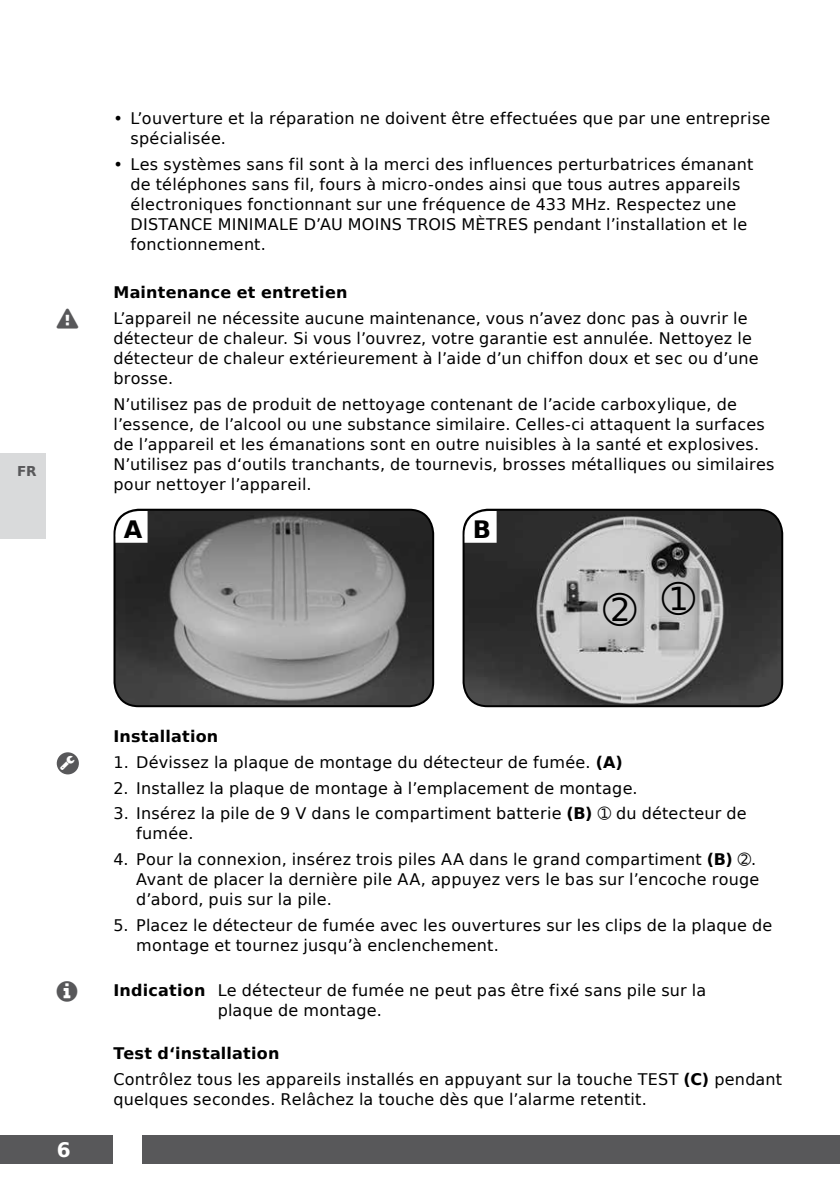
<style>
.page{position:relative;width:840px;height:1191px;background:#fff}
.page>*{position:absolute;margin:0;border:0;box-sizing:border-box;transform-origin:0 0}
.t1{font:40px "DejaVu Sans";color:#000}
.t2{font:700 24px "DejaVu Sans";color:#000}
.t3{font:700 20px "DejaVu Sans";color:#fff}
.t4{font:16px/20px "DejaVu Sans";letter-spacing:.015em;color:#000}
.t5{font:700 16px "DejaVu Sans";letter-spacing:.01em;color:#000}
.t6{font:700 13.6px "DejaVu Sans";color:#58585a}
.s1{font-weight:700}
</style>
<div class="page">
<div style="left:0;top:1135px;width:839px;height:28px;background:#58585a"></div>
<div style="left:113px;top:1134px;width:29px;height:30px;background:#fff"></div>
<div style="left:57px;top:752px;width:22px;height:22px;background:#58585a;border-radius:50%"></div>
<img style="left:116px;top:510px;width:317px;height:196px">
<div style="left:113px;top:509px;width:321px;height:198px;border:2px solid #000;border-radius:24px"></div>
<svg style="left:113px;top:511px;width:34px;height:32px"></svg>
<div style="left:122px;top:518px;width:22px;height:22px;background:#fff"></div>
<img style="left:465px;top:510px;width:316px;height:196px">
<div style="left:462px;top:509px;width:320px;height:198px;border:2px solid #000;border-radius:24px"></div>
<svg style="left:462px;top:511px;width:34px;height:32px"></svg>
<div style="left:471px;top:518px;width:22px;height:22px;background:#fff"></div>
<div style="left:0;top:454px;width:45px;height:85px;background:#d9dadb"></div>
<p class="t6" style="left:17px;top:460px;width:21px">FR</p>
<p class="t3" style="left:57px;top:1133px;width:15px">6</p>
<p class="t4" style="left:130px;top:108px;width:641px;text-indent:-17px">• L’ouverture et la réparation ne doivent être effectuées que par une entreprise spécialisée.</p>
<p class="t4" style="left:130px;top:154px;width:624px;text-indent:-17px">• Les systèmes sans fil sont à la merci des influences perturbatrices émanant de téléphones sans fil, fours à micro-ondes ainsi que tous autres appareils électroniques fonctionnant sur une fréquence de 433 MHz. Respectez une DISTANCE MINIMALE D’AU MOINS TROIS MÈTRES pendant l’installation et le fonctionnement.</p>
<p class="t5" style="left:113px;top:280px;width:235px">Maintenance et entretien</p>
<p class="t4" style="left:113px;top:308px;width:646px">L’appareil ne nécessite aucune maintenance, vous n’avez donc pas à ouvrir le détecteur de chaleur. Si vous l’ouvrez, votre garantie est annulée. Nettoyez le détecteur de chaleur extérieurement à l’aide d’un chiffon doux et sec ou d’une brosse.</p>
<p class="t4" style="left:113px;top:394px;width:662px">N’utilisez pas de produit de nettoyage contenant de l’acide carboxylique, de l’essence, de l’alcool ou une substance similaire. Celles-ci attaquent la surfaces de l’appareil et les émanations sont en outre nuisibles à la santé et explosives.<br>N’utilisez pas d‘outils tranchants, de tournevis, brosses métalliques ou similaires pour nettoyer l’appareil.</p>
<h2 class="t2" style="left:124px;top:510px;width:20px">A</h2>
<h2 class="t2" style="left:472px;top:510px;width:20px">B</h2>
<h1 class="t1" style="left:603px;top:571px;width:93px">➁ ➀</h1>
<p class="t5" style="left:113px;top:723px;width:106px">Installation</p>
<p class="t4" style="left:113px;top:752px;width:510px">1. Dévissez la plaque de montage du détecteur de fumée. <span class="s1">(A)</span></p>
<p class="t4" style="left:113px;top:777px;width:525px">2. Installez la plaque de montage à l’emplacement de montage.</p>
<p class="t4" style="left:136px;top:803px;width:611px;text-indent:-23px">3. Insérez la pile de 9 V dans le compartiment batterie <span class="s1">(B)</span> ➀ du détecteur de fumée.</p>
<p class="t4" style="left:136px;top:849px;width:624px;text-indent:-23px">4. Pour la connexion, insérez trois piles AA dans le grand compartiment <span class="s1">(B)</span> ➁.<br>Avant de placer la dernière pile AA, appuyez vers le bas sur l’encoche rouge d’abord, puis sur la pile.</p>
<p class="t4" style="left:136px;top:914px;width:637px;text-indent:-23px">5. Placez le détecteur de fumée avec les ouvertures sur les clips de la plaque de montage et tournez jusqu’à enclenchement.</p>
<p class="t4" style="left:217px;top:980px;width:489px;text-indent:-104px"><span class="s1">Indication</span> Le détecteur de fumée ne peut pas être fixé sans pile sur la plaque de montage.</p>
<p class="t4" style="left:113px;top:1040px;width:669px;line-height:25.6px"><span class="s1">Test d‘installation<br></span>Contrôlez tous les appareils installés en appuyant sur la touche TEST <span class="s1">(C)</span> pendant</p>
<p class="t4" style="left:113px;top:1088px;width:534px">quelques secondes. Relâchez la touche dès que l’alarme retentit.</p>
</div>
